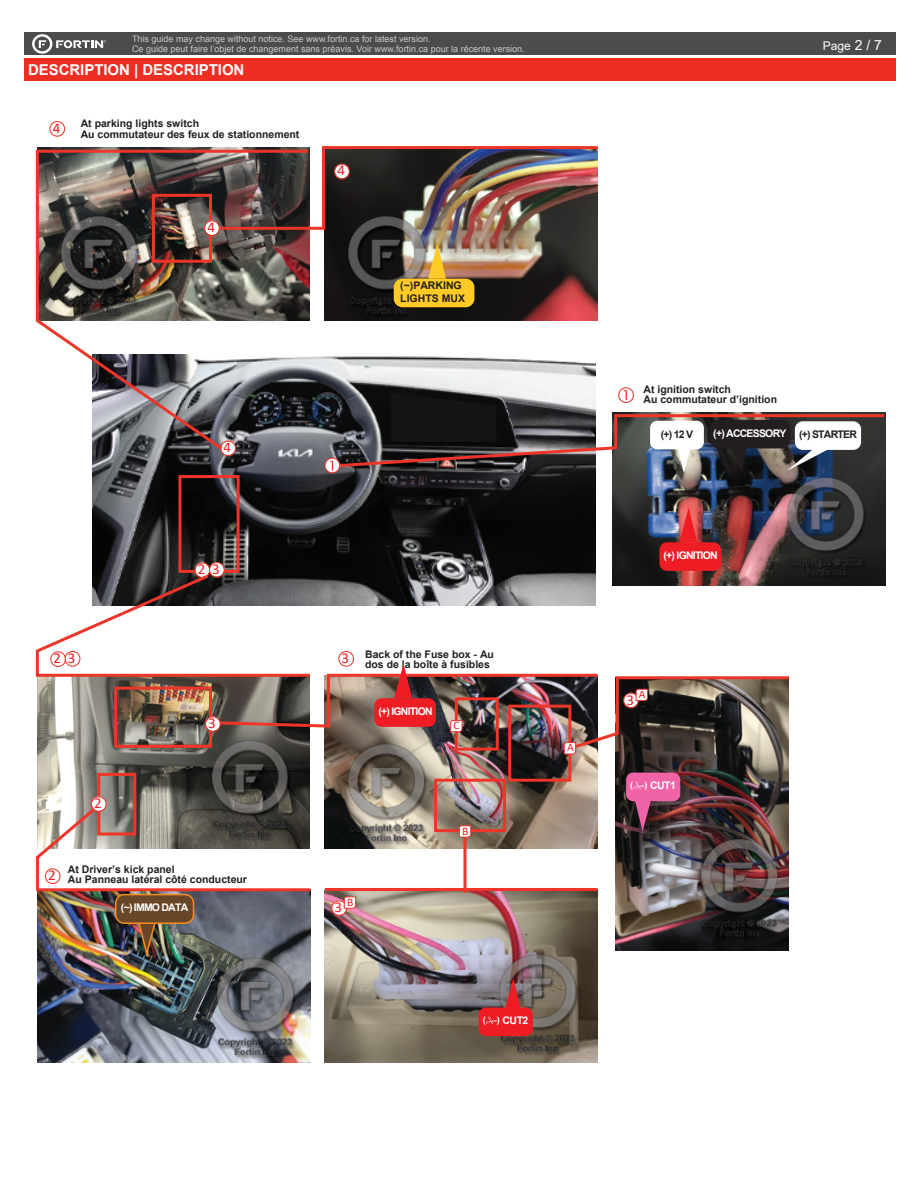
<style>
.page{position:relative;width:918px;height:1188px;background:#fff}
.page>*{position:absolute;margin:0;border:0;box-sizing:border-box;transform-origin:0 0}
.t1{font:700 15px "Arial";letter-spacing:-.005em;color:#fff}
.t2{font:15px "Calibri";color:#ee1d23}
.t3{font:12px "Arial";color:#fff}
.t4{font:11.55px "Calibri";color:#ee1d23}
.t5{font:700 10.5px/10.5px "Arial";color:#231f20}
.t6{font:700 10.5px "Arial";letter-spacing:-.075em;color:#fff}
.t7{font:9px/9.8px "Arial";color:#c7c8ca}
.t8{font:700 9px "Arial";color:#fff}
.s1{font-size:9px}
.s2{font-size:13.95px}
.s3{color:#231f20}
</style>
<div class="page">
<div style="left:24px;top:33px;width:872px;height:22px;background:#4b4c4d"></div>
<div style="left:24px;top:58px;width:872px;height:23px;background:#ee2e22"></div>
<svg style="left:32px;top:34px;width:74px;height:20px"></svg>
<svg style="left:618px;top:387px;width:16px;height:16px"></svg>
<img style="left:92px;top:356px;width:503px;height:206px">
<img style="left:612px;top:473px;width:273px;height:113px">
<img style="left:38px;top:893px;width:272px;height:170px">
<img style="left:37px;top:755px;width:273px;height:41px">
<div style="left:178px;top:475px;width:62px;height:98px;border:3px solid #ee3529"></div>
<div style="left:97px;top:773px;width:39px;height:63px;border:3px solid #ee3529"></div>
<svg style="left:36px;top:796px;width:275px;height:97px"></svg>
<svg style="left:136px;top:924px;width:22px;height:35px"></svg>
<div style="left:116px;top:895px;width:78px;height:28px;background:#684728;border-radius:9px"></div>
<div style="left:115px;top:894px;width:79px;height:30px;border:2px solid #f68b1f;border-radius:9px"></div>
<img style="left:325px;top:236px;width:273px;height:85px">
<img style="left:325px;top:755px;width:273px;height:93px">
<img style="left:325px;top:891px;width:273px;height:172px">
<img style="left:616px;top:755px;width:173px;height:195px">
<svg style="left:331px;top:896px;width:26px;height:20px"></svg>
<svg style="left:49px;top:121px;width:16px;height:16px"></svg>
<svg style="left:220px;top:453px;width:16px;height:3px"></svg>
<div style="left:479px;top:1008px;width:54px;height:28px;background:#ee1d23;border-radius:7px"></div>
<svg style="left:504px;top:978px;width:18px;height:30px"></svg>
<div style="left:626px;top:773px;width:54px;height:28px;background:#f063a6;border-radius:7px"></div>
<svg style="left:634px;top:801px;width:18px;height:30px"></svg>
<svg style="left:486px;top:1017px;width:11px;height:7px"></svg>
<svg style="left:633px;top:782px;width:12px;height:7px"></svg>
<div style="left:434px;top:779px;width:72px;height:53px;border:3px solid #ee3529"></div>
<div style="left:508px;top:705px;width:63px;height:77px;border:3px solid #ee3529"></div>
<hr style="left:325px;top:888px;width:273px;height:3px;background:#ee3529">
<hr style="left:463px;top:831px;width:3px;height:62px;background:#ee3529">
<svg style="left:458px;top:825px;width:14px;height:13px"></svg>
<img style="left:35px;top:562px;width:757px;height:193px">
<div style="left:394px;top:279px;width:80px;height:28px;background:#feca26;border-radius:9px"></div>
<svg style="left:428px;top:244px;width:18px;height:35px"></svg>
<img style="left:35px;top:148px;width:276px;height:305px">
<img style="left:204px;top:146px;width:394px;height:90px">
<svg style="left:324px;top:413px;width:562px;height:60px;background:#5c5355"></svg>
<div style="left:659px;top:542px;width:62px;height:29px;background:#ee1d23;border-radius:8px"></div>
<svg style="left:679px;top:507px;width:18px;height:35px"></svg>
<p class="t7" style="left:132px;top:34px;width:394px">This guide may change without notice. See www.fortin.ca for latest version.<br>Ce guide peut faire l’objet de changement sans préavis. Voir www.fortin.ca pour la récente version.</p>
<h1 class="t1" style="left:28px;top:59px;width:218px">DESCRIPTION | DESCRIPTION</h1>
<p class="t2" style="left:53px;top:117px;width:9px">4</p>
<p class="t5" style="left:81px;top:118px;width:220px">At parking lights switch<br>Au commutateur des feux de stationnement</p>
<p class="t2" style="left:207px;top:217px;width:9px">4</p>
<p class="t2" style="left:337px;top:160px;width:9px">4</p>
<p class="t5" style="left:400px;top:279px;width:66px;line-height:12.6px">(~)PARKING<br>LIGHTS MUX</p>
<p class="t2" style="left:224px;top:437px;width:9px">4</p>
<p class="t2" style="left:198px;top:559px;width:9px">2</p>
<p class="t2" style="left:212px;top:559px;width:9px">3</p>
<p class="t2" style="left:54px;top:648px;width:9px">2</p>
<p class="t2" style="left:68px;top:648px;width:9px">3</p>
<p class="t5" style="left:365px;top:649px;width:130px">Back of the Fuse box - Au dos de la boîte à fusibles</p>
<p class="t2" style="left:342px;top:648px;width:9px">3</p>
<p class="t2" style="left:208px;top:713px;width:9px">3</p>
<p class="t6" style="left:378px;top:704px;width:56px">(+) IGNITION</p>
<p class="t4" style="left:453px;top:717px;width:8px">C</p>
<p class="t2" style="left:94px;top:793px;width:9px">2</p>
<p class="t4" style="left:462px;top:823px;width:8px">B</p>
<p class="t5" style="left:48px;top:864px;width:200px;text-indent:20px">At Driver’s kick panel<br><sup>2</sup> Au Panneau latéral côté conducteur</p>
<p class="t6" style="left:121px;top:900px;width:69px">(~) IMMO DATA</p>
<p class="t4" style="left:347px;top:894px;width:8px">B</p>
<p class="t2" style="left:335px;top:897px;width:9px">3</p>
<p class="t4" style="left:567px;top:740px;width:8px">A</p>
<p class="t8" style="left:483px;top:1013px;width:4px">(</p>
<p class="t6" style="left:497px;top:1013px;width:33px"><span class="s1">)</span> CUT2</p>
<p class="t3" style="left:823px;top:38px;width:61px">Page <span class="s2">2 / 7</span></p>
<p class="t5" style="left:643px;top:384px;width:135px">At ignition switch<br>Au commutateur d’ignition</p>
<p class="t5" style="left:661px;top:429px;width:34px">(+) 12 V</p>
<p class="t6" style="left:713px;top:426px;width:145px">(+) ACCESSORY <span class="s3">(+) STARTER</span></p>
<p class="t6" style="left:664px;top:548px;width:56px">(+) IGNITION</p>
<p class="t4" style="left:639px;top:686px;width:8px">A</p>
<p class="t2" style="left:626px;top:689px;width:9px">3</p>
<p class="t8" style="left:630px;top:778px;width:4px">(</p>
<p class="t6" style="left:644px;top:778px;width:33px"><span class="s1">)</span> CUT1</p>
</div>
